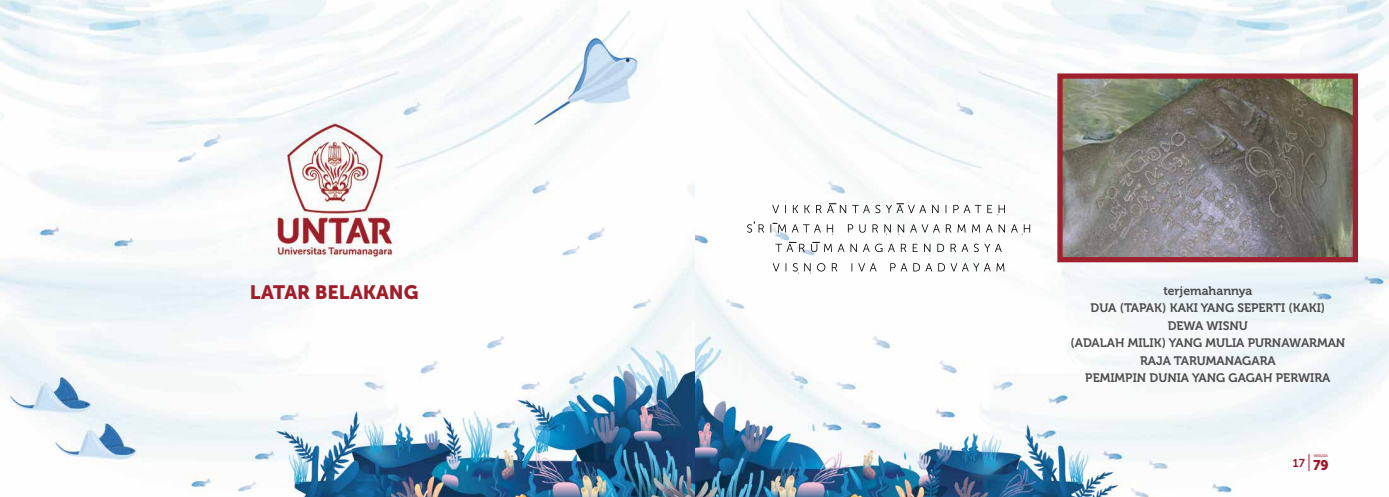
<style>
.page{position:relative;width:1389px;height:497px;background:#fff}
.page>*{position:absolute;margin:0;border:0;box-sizing:border-box;transform-origin:0 0}
.t1{font:19.25px "Museo Sans 900";color:#a01d29}
.t2{font:14px "Museo Sans 900";color:#a01626;scale:.95 1}
.t3{font:12.25px/17.5px "Museo 700";color:#4d4d4f;text-align:center}
.t4{font:11.38px "Museo Sans 700";color:#a01626}
.t5{font:3.76px "Museo Sans 500";letter-spacing:-.02em;color:#a01626}
</style>
<div class="page">
<img style="left:0;top:0;width:1389px;height:496px">
<svg style="left:1309px;top:453px;width:1px;height:17px"></svg>
<img style="left:1063px;top:79px;width:289px;height:177px">
<div style="left:1057px;top:73px;width:301px;height:189px;border:5px solid #a0212d"></div>
<svg style="left:775px;top:242px;width:227px;height:10px"></svg>
<svg style="left:773px;top:263px;width:231px;height:10px"></svg>
<svg style="left:772px;top:203px;width:233px;height:12px"></svg>
<svg style="left:747px;top:221px;width:283px;height:13px"></svg>
<h1 class="t1" style="left:250px;top:280px;width:170px">LATAR BELAKANG</h1>
<p class="t3" style="left:1070px;top:281px;width:276px">terjemahannya<br>DUA (TAPAK) KAKI YANG SEPERTI (KAKI)<br>DEWA WISNU<br>(ADALAH MILIK) YANG MULIA PURNAWARMAN<br>RAJA TARUMANAGARA<br>PEMIMPIN DUNIA YANG GAGAH PERWIRA</p>
<p class="t4" style="left:1293px;top:456px;width:14px">17</p>
<p class="t5" style="left:1314px;top:453px;width:16px">WISUDA</p>
<p class="t2" style="left:1313px;top:456px;width:18px">79</p>
</div>
